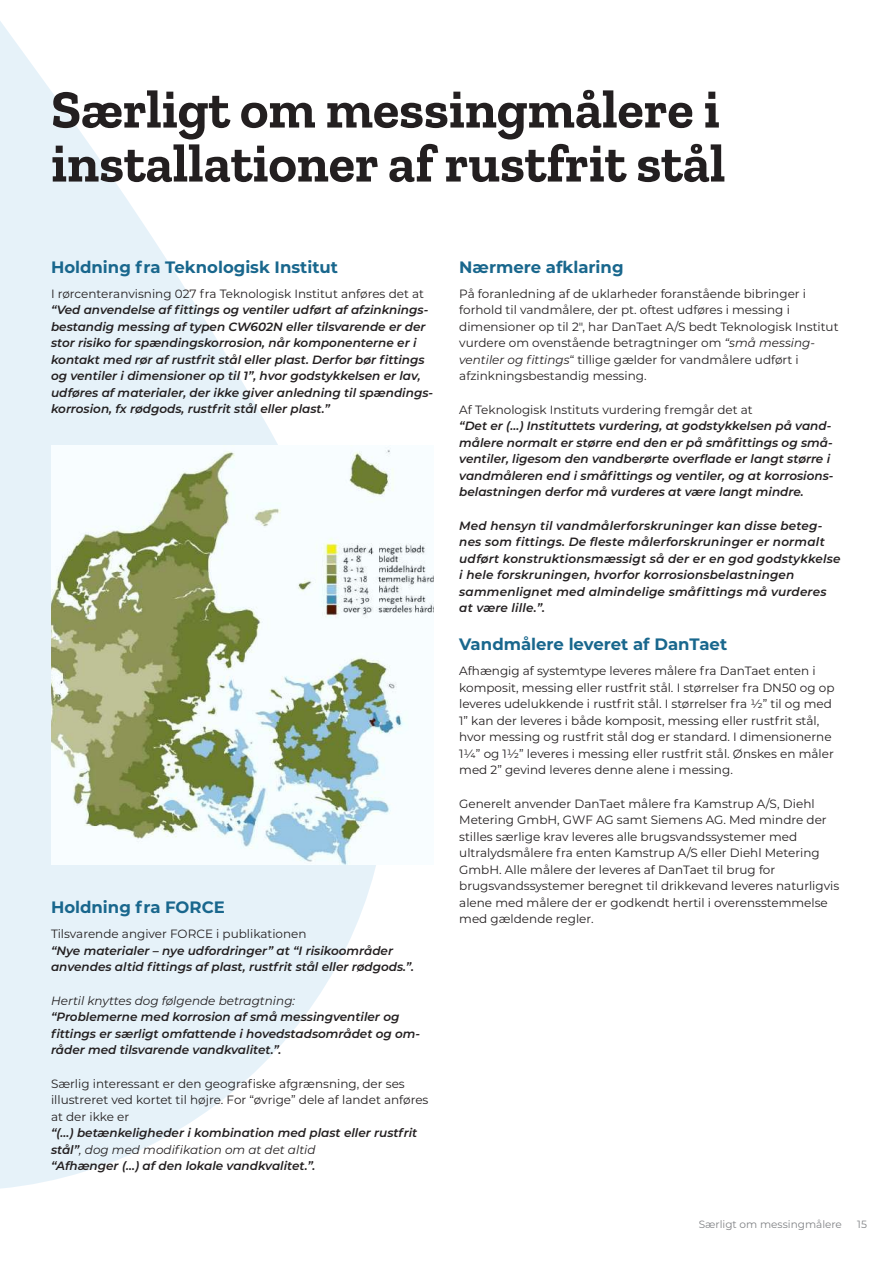
<style>
.page{position:relative;width:893px;height:1263px;background:#fff}
.page>*{position:absolute;margin:0;border:0;box-sizing:border-box;transform-origin:0 0}
.t1{font:700 54px/54px "Zilla Slab";color:#231f20}
.t2{font:700 16.5px "Montserrat";color:#19678d}
.t3{font:12px/16.5px "Montserrat";color:#231f20}
.t4{font:italic 600 12px/16.5px "Montserrat";color:#231f20}
.t5{font:italic 12px "Montserrat";color:#231f20}
.t6{font:10.5px "Montserrat";color:#808285}
.s1{font-weight:400}
.s2{font-style:italic}
</style>
<div class="page">
<svg style="left:0;top:21px;width:376px;height:1168px;fill:#e6f2f9"></svg>
<img style="left:51px;top:446px;width:383px;height:418px">
<h1 class="t1" style="left:51px;top:83px;width:676px">Særligt om messingmålere i installationer af rustfrit stål</h1>
<h2 class="t2" style="left:51px;top:255px;width:289px">Holdning fra Teknologisk Institut</h2>
<p class="t3" style="left:51px;top:285px;width:374px">I rørcenteranvisning 027 fra Teknologisk Institut anføres det at</p>
<p class="t4" style="left:51px;top:301px;width:384px">“Ved anvendelse af fittings og ventiler udført af afzinknings&shy;bestandig messing af typen CW602N eller tilsvarende er der stor risiko for spændingskorrosion, når komponenterne er i kontakt med rør af rustfrit stål eller plast. Derfor bør fittings og ventiler i dimensioner op til 1”, hvor godstykkelsen er lav, udføres af materialer, der ikke giver anledning til spændings&shy;korrosion, fx rødgods, rustfrit stål eller plast.”</p>
<h2 class="t2" style="left:51px;top:895px;width:175px">Holdning fra FORCE</h2>
<p class="t3" style="left:51px;top:925px;width:257px">Tilsvarende angiver FORCE i publikationen</p>
<p class="t4" style="left:51px;top:941px;width:365px">“Nye materialer – nye udfordringer” at “I risikoområder anvendes altid fittings af plast, rustfrit stål eller rødgods.”.</p>
<p class="t5" style="left:51px;top:992px;width:246px">Hertil knyttes dog følgende betragtning:</p>
<p class="t4" style="left:51px;top:1008px;width:371px">“Problemerne med korrosion af små messingventiler og fittings er særligt omfattende i hovedstadsområdet og om&shy;råder med tilsvarende vandkvalitet.”.</p>
<p class="t3" style="left:51px;top:1075px;width:379px">Særlig interessant er den geografiske afgrænsning, der ses illustreret ved kortet til højre. For “øvrige” dele af landet anføres at der ikke er</p>
<p class="t4" style="left:51px;top:1124px;width:368px">“(…) betænkeligheder i kombination med plast eller rustfrit stål”<span class="s1">, dog med modifikation om at det altid<br></span>“Afhænger (…) af den lokale vandkvalitet.”.</p>
<h2 class="t2" style="left:459px;top:255px;width:166px">Nærmere afklaring</h2>
<p class="t3" style="left:459px;top:285px;width:381px">På foranledning af de uklarheder foranstående bibringer i forhold til vandmålere, der pt. oftest udføres i messing i dimensioner op til 2″, har DanTaet A/S bedt Teknologisk Institut vurdere om ovenstående betragtninger om <span class="s2">“små messing&shy;ventiler og fittings</span>“ tillige gælder for vandmålere udført i afzinkningsbestandig messing.</p>
<p class="t3" style="left:459px;top:401px;width:295px">Af Teknologisk Instituts vurdering fremgår det at</p>
<p class="t4" style="left:459px;top:417px;width:376px">“Det er (…) Instituttets vurdering, at godstykkelsen på vand&shy;målere normalt er større end den er på småfittings og små&shy;ventiler, ligesom den vandberørte overflade er langt større i vandmåleren end i småfittings og ventiler, og at korrosions&shy;belastningen derfor må vurderes at være langt mindre.</p>
<p class="t4" style="left:459px;top:516px;width:383px">Med hensyn til vandmålerforskruninger kan disse beteg&shy;nes som fittings. De fleste målerforskruninger er normalt udført konstruktionsmæssigt så der er en god godstykkelse i hele forskruningen, hvorfor korrosionsbelastningen sammenlignet med almindelige småfittings må vurderes at være lille.”.</p>
<h2 class="t2" style="left:459px;top:632px;width:269px">Vandmålere leveret af DanTaet</h2>
<p class="t3" style="left:459px;top:662px;width:377px">Afhængig af systemtype leveres målere fra DanTaet enten i komposit, messing eller rustfrit stål. I størrelser fra DN50 og op leveres udelukkende i rustfrit stål. I størrelser fra ½” til og med 1” kan der leveres i både komposit, messing eller rustfrit stål, hvor messing og rustfrit stål dog er standard. I dimensionerne 1¼” og 1½” leveres i messing eller rustfrit stål. Ønskes en måler med 2” gevind leveres denne alene i messing.</p>
<p class="t3" style="left:459px;top:795px;width:382px">Generelt anvender DanTaet målere fra Kamstrup A/S, Diehl Metering GmbH, GWF AG samt Siemens AG. Med mindre der stilles særlige krav leveres alle brugsvandssystemer med ultralydsmålere fra enten Kamstrup A/S eller Diehl Metering GmbH. Alle målere der leveres af DanTaet til brug for brugsvandssystemer beregnet til drikkevand leveres naturligvis alene med målere der er godkendt hertil i overensstemmelse med gældende regler.</p>
<p class="t6" style="left:699px;top:1217px;width:145px">Særligt om messingmålere</p>
<p class="t6" style="left:857px;top:1217px;width:11px">15</p>
</div>
